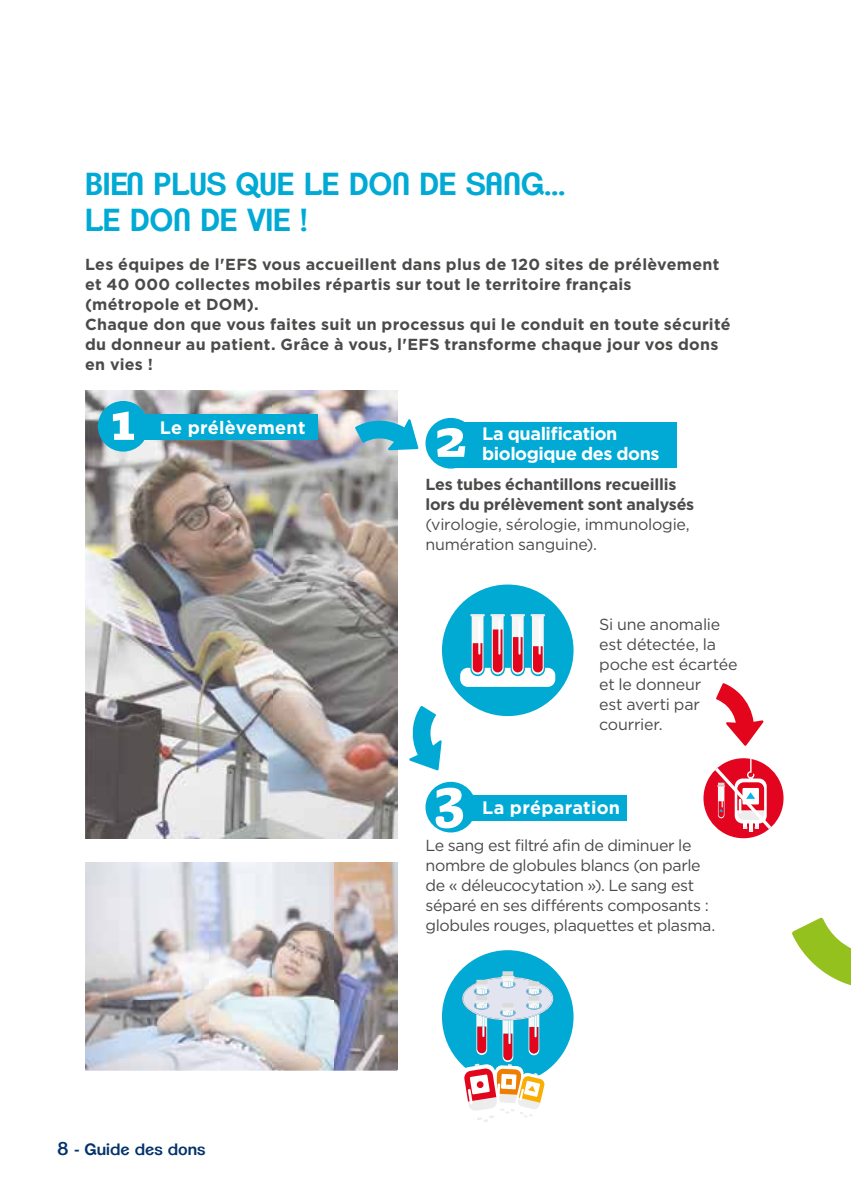
<style>
.page{position:relative;width:851px;height:1191px;background:#fff}
.page>*{position:absolute;margin:0;border:0;box-sizing:border-box;transform-origin:0 0}
.t1{font:900 58px "Freight Macro Pro";color:#fff}
.t2{font:600 31px/36px "Clemente P Dak";letter-spacing:-.01em;color:#00aad5}
.t3{font:700 18px/20px "Gotham";letter-spacing:-.02em;color:#fff}
.t4{font:700 18px "Gotham";letter-spacing:.015em;color:#fff}
.t5{font:16px/20px "Gotham";letter-spacing:-.02em;color:#4a4a49}
.t6{font:700 16px/20px "Gotham";letter-spacing:.02em;color:#4a4a49}
.t7{font:700 16px/20px "Gotham";letter-spacing:-.01em;color:#4a4a49}
.t8{font:600 16px "Clemente P Dak";color:#03326c}
.s1{font-size:18px}
</style>
<div class="page">
<img style="left:85px;top:390px;width:312px;height:448px">
<img style="left:85px;top:863px;width:312px;height:206px">
<div style="left:442px;top:584px;width:131px;height:132px;background:#00aad3;border-radius:50%"></div>
<svg style="left:460px;top:614px;width:95px;height:73px"></svg>
<div style="left:703px;top:758px;width:80px;height:80px;background:#e30520;border-radius:50%"></div>
<svg style="left:715px;top:758px;width:56px;height:73px"></svg>
<svg style="left:716px;top:683px;width:47px;height:63px"></svg>
<div style="left:136px;top:414px;width:181px;height:26px;background:#00aad5"></div>
<div style="left:98px;top:401px;width:50px;height:50px;background:#00aad5;border-radius:50%"></div>
<svg style="left:355px;top:419px;width:63px;height:31px;background:#4db7d4"></svg>
<svg style="left:409px;top:706px;width:32px;height:64px"></svg>
<svg style="left:792px;top:917px;width:58px;height:68px"></svg>
<div style="left:442px;top:950px;width:131px;height:133px;background:#00aad5;border-radius:50%"></div>
<svg style="left:460px;top:971px;width:93px;height:151px"></svg>
<div style="left:425px;top:782px;width:51px;height:50px;background:#00aad5;border-radius:50%"></div>
<div style="left:463px;top:795px;width:163px;height:26px;background:#00aad5"></div>
<div style="left:451px;top:422px;width:225px;height:45px;background:#00aad5"></div>
<div style="left:425px;top:418px;width:51px;height:50px;background:#00aad5;border-radius:50%"></div>
<h2 class="t2" style="left:85px;top:166px;width:482px">BIEN PLUS QUE LE DON DE SANG...<br>LE DON DE VIE !</h2>
<p class="t6" style="left:85px;top:254px;width:647px">Les équipes de l'EFS vous accueillent dans plus de 120 sites de prélèvement et 40 000 collectes mobiles répartis sur tout le territoire français<br>(métropole et DOM).<br>Chaque don que vous faites suit un processus qui le conduit en toute sécurité du donneur au patient. Grâce à vous, l'EFS transforme chaque jour vos dons en vies !</p>
<h1 class="t1" style="left:112px;top:380px;width:25px">1</h1>
<p class="t4" style="left:160px;top:417px;width:147px">Le prélèvement</p>
<p class="t8" style="left:57px;top:1140px;width:150px"><span class="s1">8</span> - Guide des dons</p>
<p class="t3" style="left:482px;top:423px;width:179px">La qualification biologique des dons</p>
<p class="t7" style="left:425px;top:474px;width:270px">Les tubes échantillons recueillis lors du prélèvement sont analysés</p>
<p class="t5" style="left:425px;top:514px;width:266px">(virologie, sérologie, immunologie, numération sanguine).</p>
<h1 class="t1" style="left:435px;top:397px;width:33px">2</h1>
<p class="t5" style="left:599px;top:614px;width:140px">Si une anomalie est détectée, la poche est écartée et le donneur<br>est averti par courrier.</p>
<h1 class="t1" style="left:435px;top:757px;width:31px">3</h1>
<p class="t4" style="left:482px;top:797px;width:139px">La préparation</p>
<p class="t5" style="left:425px;top:835px;width:291px">Le sang est filtré afin de diminuer le nombre de globules blancs (on parle de « déleucocytation »). Le sang est séparé en ses différents composants : globules rouges, plaquettes et plasma.</p>
</div>
